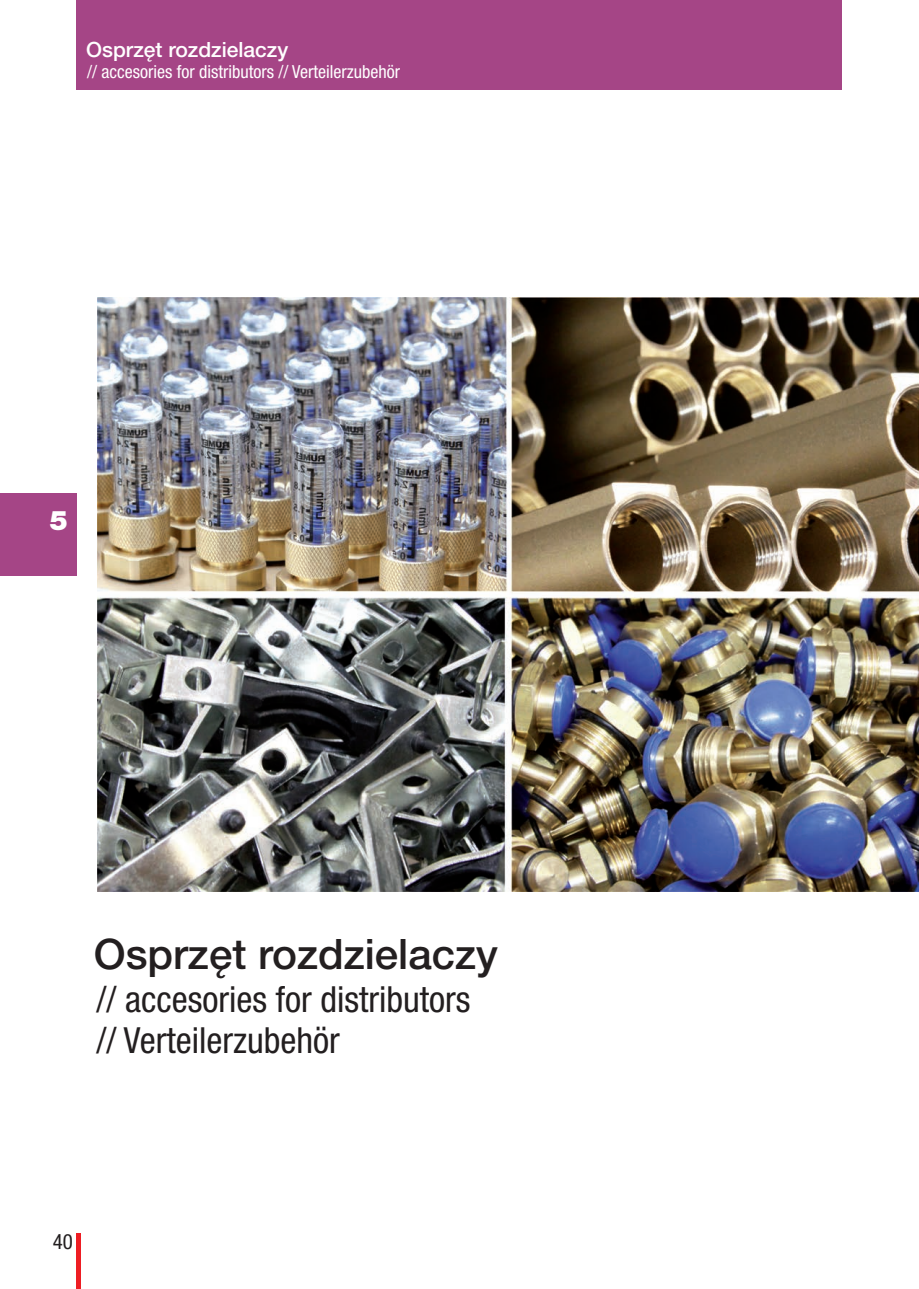
<style>
.page{position:relative;width:919px;height:1289px;background:#fff}
.page>*{position:absolute;margin:0;border:0;box-sizing:border-box;transform-origin:0 0}
.t1{font:500 42px "Helvetica Neue LT Pro";color:#231f20}
.t2{font:condensed 36px/41.2px "Helvetica Neue LT Pro";color:#231f20}
.t3{font:900 27px "Helvetica Neue LT Pro";color:#fff}
.t4{font:500 21px "Helvetica Neue LT Pro";color:#fff}
.t5{font:condensed 21px "Helvetica Neue LT Pro";color:#231f20}
.t6{font:condensed 18px "Helvetica Neue LT Pro";color:#fff}
</style>
<div class="page">
<div style="left:77px;top:0;width:765px;height:90px;background:#a54586"></div>
<img style="left:98px;top:297px;width:820px;height:594px">
<hr style="left:77px;top:1233px;width:4px;height:55px;background:#ee1d23">
<div style="left:0;top:493px;width:77px;height:83px;background:#a54586"></div>
<p class="t4" style="left:86px;top:42px;width:203px">Osprzęt rozdzielaczy</p>
<p class="t6" style="left:87px;top:65px;width:314px">// accesories for distributors // Verteilerzubehör</p>
<h3 class="t3" style="left:50px;top:511px;width:20px">5</h3>
<h1 class="t1" style="left:94px;top:938px;width:405px">Osprzęt rozdzielaczy</h1>
<h2 class="t2" style="left:97px;top:983px;width:375px">// accesories for distributors // Verteilerzubehör</h2>
<p class="t5" style="left:53px;top:1233px;width:22px">40</p>
</div>
